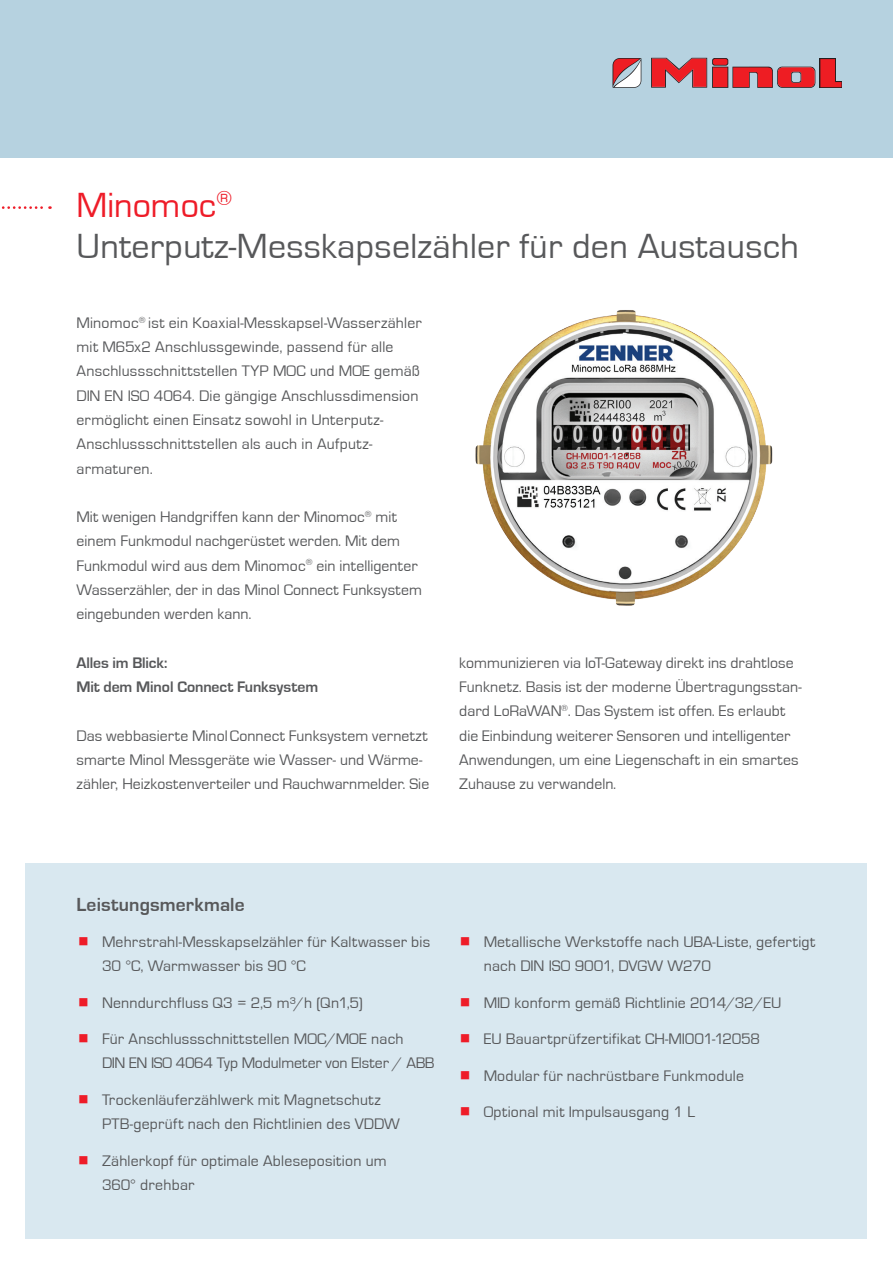
<style>
.page{position:relative;width:893px;height:1263px;background:#fff}
.page>*{position:absolute;margin:0;border:0;box-sizing:border-box;transform-origin:0 0}
.t1{font:36px/40.5px "Eurostile";letter-spacing:.01em;color:#57585a}
.t2{font:700 19.5px "Eurostile";letter-spacing:.005em;color:#57585a}
.t3{font:15.75px/24.3px "Eurostile";letter-spacing:.01em;color:#57585a}
.t4{font:700 15.75px/24.3px "Eurostile";letter-spacing:-.005em;color:#57585a}
.s1{color:#ee1c28}
</style>
<div class="page">
<div style="left:0;top:0;width:893px;height:158px;background:#b6d2e0"></div>
<svg style="left:612px;top:58px;width:29px;height:30px"></svg>
<svg style="left:651px;top:58px;width:190px;height:30px"></svg>
<svg style="left:1px;top:206px;width:49px;height:3px"></svg>
<div style="left:26px;top:863px;width:841px;height:375px;background:#d9e8f0"></div>
<img style="left:475px;top:310px;width:298px;height:296px">
<h1 class="t1" style="left:77px;top:186px;width:724px"><span class="s1">Minomoc</span><sup>®<br></sup>Unterputz-Messkapselzähler für den Austausch</h1>
<p class="t3" style="left:77px;top:311px;width:347px">Minomoc<sup>®</sup> ist ein Koaxial-Messkapsel-Wasserzähler mit M65x2 Anschlussgewinde, passend für alle Anschlussschnittstellen TYP MOC und MOE gemäß DIN EN ISO 4064. Die gängige Anschlussdimension ermöglicht einen Einsatz sowohl in Unterputz-Anschlussschnittstellen als auch in Aufputz&shy;armaturen.</p>
<p class="t3" style="left:77px;top:505px;width:347px">Mit wenigen Handgriffen kann der Minomoc<sup>®</sup> mit einem Funkmodul nachgerüstet werden. Mit dem Funkmodul wird aus dem Minomoc<sup>®</sup> ein intelligenter Wasserzähler, der in das Minol Connect Funksystem eingebunden werden kann.</p>
<p class="t4" style="left:77px;top:651px;width:243px">Alles im Blick:<br>Mit dem Minol Connect Funksystem</p>
<p class="t3" style="left:77px;top:724px;width:354px">Das webbasierte MinolConnect Funksystem vernetzt smarte Minol Messgeräte wie Wasser- und Wärme&shy;zähler, Heizkostenverteiler und Rauchwarnmelder. Sie</p>
<p class="t3" style="left:459px;top:651px;width:344px">kommunizieren via IoT-Gateway direkt ins drahtlose Funknetz. Basis ist der moderne Übertragungsstan&shy;dard LoRaWAN<sup>®</sup>. Das System ist offen. Es erlaubt die Einbindung weiterer Sensoren und intelligenter Anwendungen, um eine Liegenschaft in ein smartes Zuhause zu verwandeln.</p>
<p class="t2" style="left:77px;top:893px;width:170px">Leistungsmerkmale</p>
<p class="t3" style="left:102px;top:930px;width:330px">Mehrstrahl-Messkapselzähler für Kaltwasser bis<br>30 °C, Warmwasser bis 90 °C</p>
<p class="t3" style="left:102px;top:991px;width:262px">Nenndurchfluss Q3 = 2,5 m³/h (Qn1,5)</p>
<p class="t3" style="left:102px;top:1027px;width:334px">Für Anschlussschnittstellen MOC/MOE nach<br>DIN EN ISO 4064 Typ Modulmeter von Elster / ABB</p>
<p class="t3" style="left:102px;top:1088px;width:299px">Trockenläuferzählwerk mit Magnetschutz<br>PTB-geprüft nach den Richtlinien des VDDW</p>
<p class="t3" style="left:102px;top:1148px;width:286px">Zählerkopf für optimale Ableseposition um<br>360° drehbar</p>
<p class="t3" style="left:484px;top:930px;width:333px">Metallische Werkstoffe nach UBA-Liste, gefertigt nach DIN ISO 9001, DVGW W270</p>
<p class="t3" style="left:484px;top:991px;width:299px">MID konform gemäß Richtlinie 2014/32/EU</p>
<p class="t3" style="left:484px;top:1027px;width:278px">EU Bauartprüfzertifikat CH-MI001-12058</p>
<p class="t3" style="left:484px;top:1063px;width:262px">Modular für nachrüstbare Funkmodule</p>
<p class="t3" style="left:484px;top:1100px;width:213px">Optional mit Impulsausgang 1 L</p>
</div>
